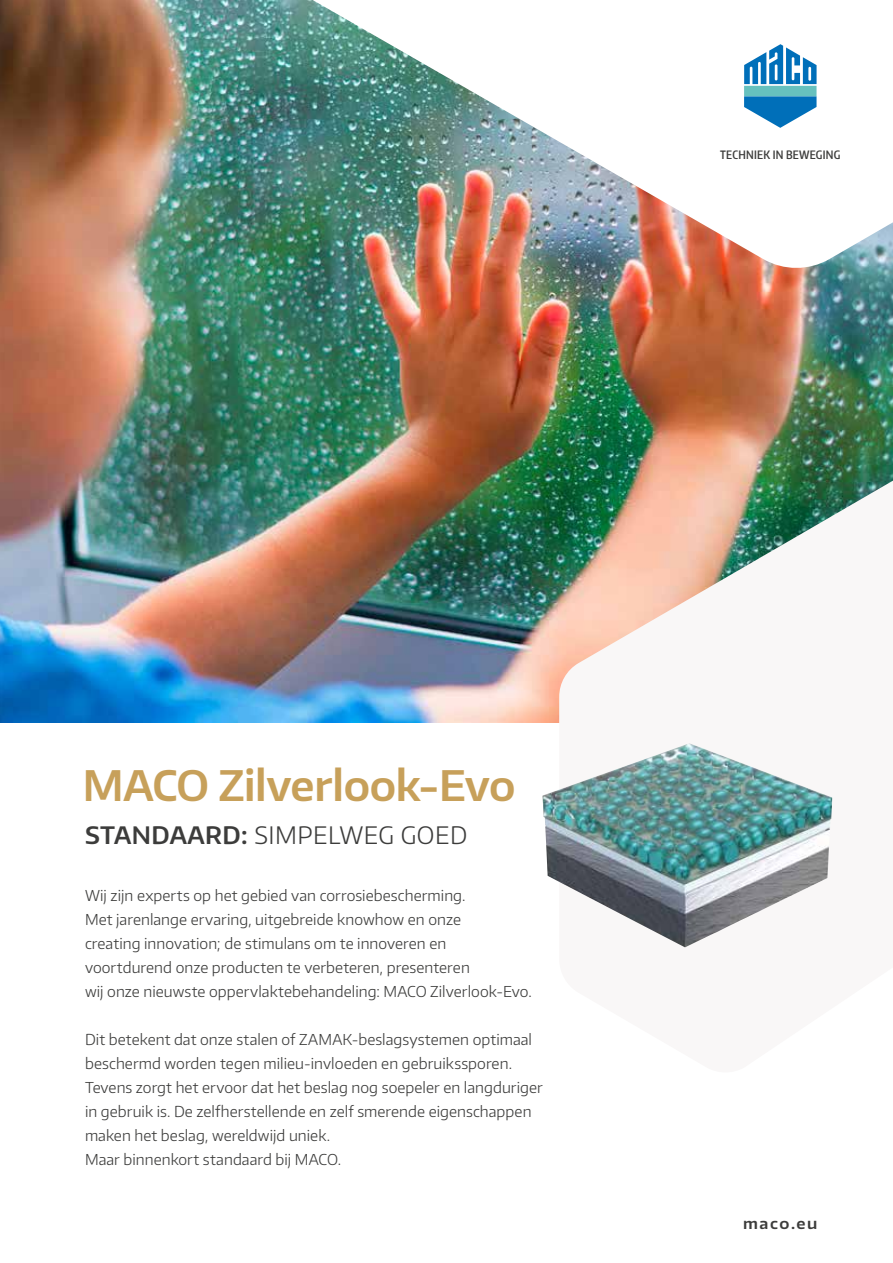
<style>
.page{position:relative;width:893px;height:1263px;background:#fff}
.page>*{position:absolute;margin:0;border:0;box-sizing:border-box;transform-origin:0 0}
.t1{font:600 42px "Encode Sans Normal";letter-spacing:-.01em;color:#c7a05a}
.t2{font:300 24px "Encode Sans Normal";letter-spacing:.02em;color:#3c3c3b}
.t3{font:300 15px/24px "Encode Sans Normal";letter-spacing:.005em;color:#3c3c3b}
.t4{font:600 15px "Encode Sans Wide";letter-spacing:.105em;color:#3c3c3b}
.t5{font:600 11.55px "Encode Sans Compressed";letter-spacing:.02em;color:#3c3c3b}
.s1{font-weight:600}
</style>
<div class="page">
<img style="left:0;top:0;width:893px;height:723px">
<img style="left:160px;top:0;width:733px;height:271px">
<svg style="left:559px;top:464px;width:334px;height:484px"></svg>
<img style="left:543px;top:743px;width:289px;height:204px">
<div style="left:706px;top:0;width:149px;height:193px;background:#fff"></div>
<svg style="left:744px;top:44px;width:73px;height:84px"></svg>
<p class="t5" style="left:720px;top:147px;width:122px">TECHNIEK IN BEWEGING</p>
<h1 class="t1" style="left:83px;top:758px;width:434px">MACO Zilverlook-Evo</h1>
<h2 class="t2" style="left:85px;top:819px;width:384px"><span class="s1">STANDAARD:</span> SIMPELWEG GOED</h2>
<p class="t3" style="left:85px;top:883px;width:448px">Wij zijn experts op het gebied van corrosiebescherming.<br>Met jarenlange ervaring, uitgebreide knowhow en onze<br>creating innovation; de stimulans om te innoveren en voortdurend onze producten te verbeteren, presenteren<br>wij onze nieuwste oppervlaktebehandeling: MACO Zilverlook-Evo.</p>
<p class="t3" style="left:85px;top:1027px;width:459px">Dit betekent dat onze stalen of ZAMAK-beslagsystemen optimaal beschermd worden tegen milieu-invloeden en gebruikssporen.<br>Tevens zorgt het ervoor dat het beslag nog soepeler en langduriger in gebruik is. De zelfherstellende en zelf smerende eigenschappen maken het beslag, wereldwijd uniek.<br>Maar binnenkort standaard bij MACO.</p>
<p class="t4" style="left:743px;top:1213px;width:76px">maco.eu</p>
</div>
